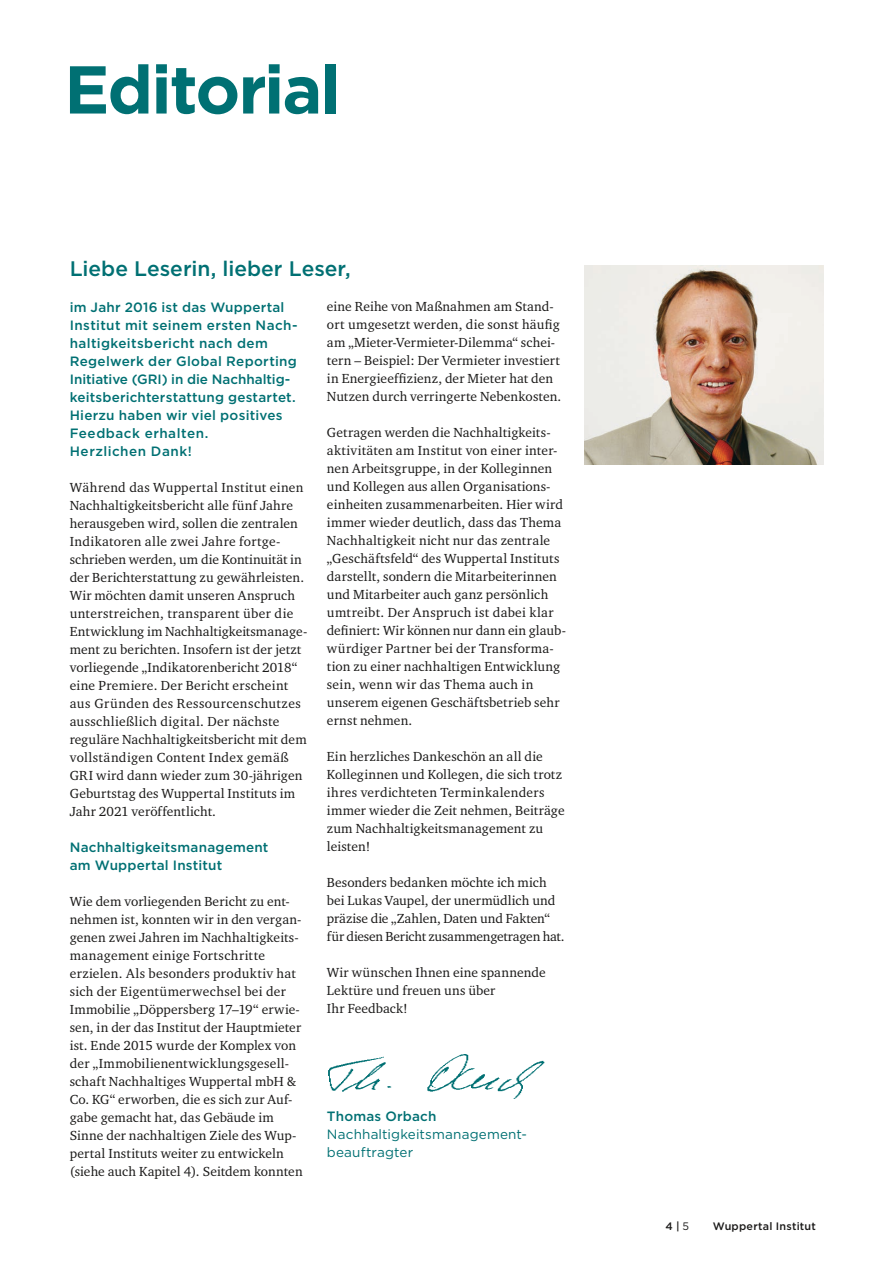
<style>
.page{position:relative;width:893px;height:1263px;background:#fff}
.page>*{position:absolute;margin:0;border:0;box-sizing:border-box;transform-origin:0 0}
.t1{font:700 67.5px "Gotham";letter-spacing:-.03em;color:#007073}
.t2{font:500 21px "Gotham";letter-spacing:-.005em;color:#007073}
.t3{font:13.5px/18px "Charter ITC";letter-spacing:.01em;color:#1a1918}
.t4{font:500 13.5px/18px "Gotham";letter-spacing:.015em;color:#007073}
.t5{font:13.5px/18px "Gotham";letter-spacing:.01em;color:#007073}
.t6{font:500 10.8px "Gotham";letter-spacing:.02em;color:#1a1918}
.s1{font-weight:400}
</style>
<div class="page">
<img style="left:328px;top:1054px;width:217px;height:45px">
<img style="left:585px;top:266px;width:238px;height:199px">
<h1 class="t1" style="left:64px;top:45px;width:278px">Editorial</h1>
<h2 class="t2" style="left:70px;top:254px;width:282px">Liebe Leserin, lieber Leser,</h2>
<p class="t4" style="left:70px;top:298px;width:229px">im Jahr 2016 ist das Wuppertal<br>Institut mit seinem ersten Nach&shy;haltigkeitsbericht nach dem<br>Regelwerk der Global Reporting<br>Initiative (GRI) in die Nachhaltig&shy;keitsberichterstattung gestartet.<br>Hierzu haben wir viel positives<br>Feedback erhalten.<br>Herzlichen Dank!</p>
<p class="t3" style="left:70px;top:478px;width:239px">Während das Wuppertal Institut einen Nachhaltigkeitsbericht alle fünf Jahre herausgeben wird, sollen die zentralen Indikatoren alle zwei Jahre fortge&shy;schrieben werden, um die Kontinuität in der Berichterstattung zu gewährleisten.<br>Wir möchten damit unseren Anspruch unterstreichen, transparent über die Entwicklung im Nachhaltigkeitsmanage&shy;ment zu berichten. Insofern ist der jetzt vorliegende „Indikatorenbericht 2018“ eine Premiere. Der Bericht erscheint aus Gründen des Ressourcenschutzes ausschließlich digital. Der nächste reguläre Nachhaltigkeitsbericht mit dem vollständigen Content Index gemäß GRI wird dann wieder zum 30-jährigen Geburtstag des Wuppertal Instituts im Jahr 2021 veröffentlicht.</p>
<p class="t4" style="left:70px;top:837px;width:200px">Nachhaltigkeitsmanagement am Wuppertal Institut</p>
<p class="t3" style="left:70px;top:891px;width:234px">Wie dem vorliegenden Bericht zu ent&shy;nehmen ist, konnten wir in den vergan&shy;genen zwei Jahren im Nachhaltigkeits&shy;management einige Fortschritte erzielen. Als besonders produktiv hat sich der Eigentümerwechsel bei der Immobilie „Döppersberg 17–19“ erwie&shy;sen, in der das Institut der Hauptmieter ist. Ende 2015 wurde der Komplex von der „Immobilienentwicklungsgesell&shy;schaft Nachhaltiges Wuppertal mbH &amp; Co. KG“ erworben, die es sich zur Auf&shy;gabe gemacht hat, das Gebäude im Sinne der nachhaltigen Ziele des Wup&shy;pertal Instituts weiter zu entwickeln (siehe auch Kapitel 4). Seitdem konnten</p>
<p class="t3" style="left:327px;top:297px;width:236px">eine Reihe von Maßnahmen am Stand&shy;ort umgesetzt werden, die sonst häufig am „Mieter-Vermieter-Dilemma“ schei&shy;tern – Beispiel: Der Vermieter investiert in Energieeffizienz, der Mieter hat den Nutzen durch verringerte Nebenkosten.</p>
<p class="t3" style="left:327px;top:423px;width:241px">Getragen werden die Nachhaltigkeits&shy;aktivitäten am Institut von einer inter&shy;nen Arbeitsgruppe, in der Kolleginnen und Kollegen aus allen Organisations&shy;einheiten zusammenarbeiten. Hier wird immer wieder deutlich, dass das Thema Nachhaltigkeit nicht nur das zentrale „Geschäftsfeld“ des Wuppertal Instituts darstellt, sondern die Mitarbeiterinnen und Mitarbeiter auch ganz persönlich umtreibt. Der Anspruch ist dabei klar definiert: Wir können nur dann ein glaub&shy;würdiger Partner bei der Transforma&shy;tion zu einer nachhaltigen Entwicklung sein, wenn wir das Thema auch in unserem eigenen Geschäftsbetrieb sehr ernst nehmen.</p>
<p class="t3" style="left:327px;top:747px;width:239px">Ein herzliches Dankeschön an all die Kolleginnen und Kollegen, die sich trotz ihres verdichteten Terminkalenders immer wieder die Zeit nehmen, Beiträge zum Nachhaltigkeitsmanagement zu leisten!</p>
<p class="t3" style="left:327px;top:873px;width:239px">Besonders bedanken möchte ich mich bei Lukas Vaupel, der unermüdlich und präzise die „Zahlen, Daten und Fakten“ für diesen Bericht zusammengetragen hat.</p>
<p class="t3" style="left:327px;top:963px;width:220px">Wir wünschen Ihnen eine spannende<br>Lektüre und freuen uns über<br>Ihr Feedback!</p>
<p class="t4" style="left:327px;top:1107px;width:111px">Thomas Orbach</p>
<p class="t5" style="left:327px;top:1125px;width:201px">Nachhaltigkeitsmanagement&shy;beauftragter</p>
<p class="t6" style="left:665px;top:1219px;width:25px">4 | <span class="s1">5</span></p>
<p class="t6" style="left:713px;top:1219px;width:105px">Wuppertal Institut</p>
</div>
